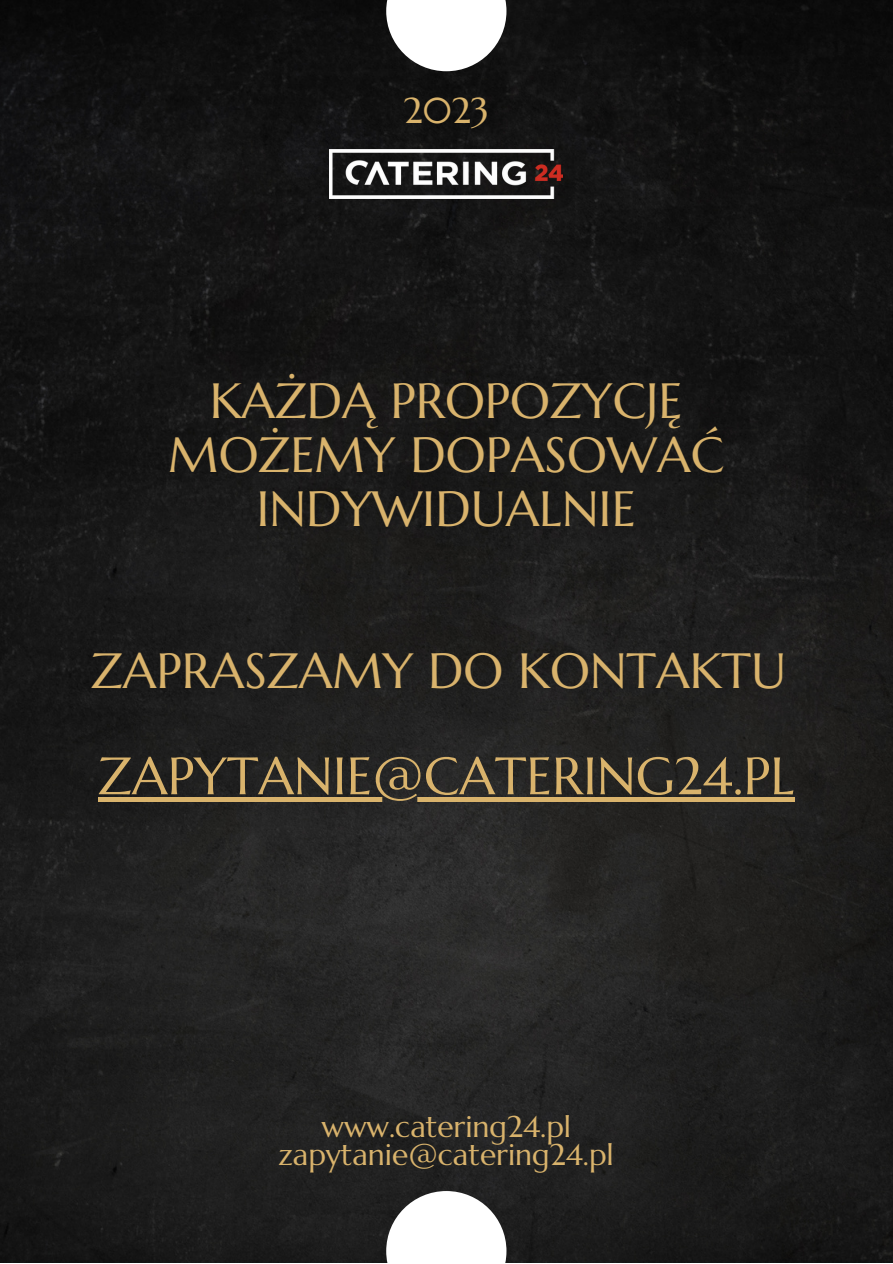
<style>
.page{position:relative;width:893px;height:1264px;background:#fff}
.page>*{position:absolute;margin:0;border:0;box-sizing:border-box;transform-origin:0 0}
.t1{font:52.5px "Marcellus";color:#d9b36c}
.t2{font:49.5px/54px "Marcellus";color:#d9b36c;text-align:center}
.t3{font:36px "Marcellus";color:#d9b36c}
.t4{font:30px "Marcellus";color:#d9b36c}
</style>
<div class="page">
<img style="left:0;top:0;width:892px;height:1262px">
<div style="left:98px;top:797px;width:696px;height:5px;background:#d9b36c"></div>
<img style="left:330px;top:150px;width:232px;height:48px">
<svg style="left:386px;top:1190px;width:120px;height:72px"></svg>
<svg style="left:386px;top:0;width:120px;height:71px"></svg>
<p class="t3" style="left:403px;top:88px;width:87px">2023</p>
<p class="t2" style="left:168px;top:374px;width:557px">KAŻDĄ PROPOZYCJĘ<br>MOŻEMY DOPASOWAĆ<br>INDYWIDUALNIE</p>
<p class="t2" style="left:91px;top:643px;width:696px">ZAPRASZAMY DO KONTAKTU</p>
<p class="t1" style="left:98px;top:743px;width:697px">ZAPYTANIE@CATERING24.PL</p>
<p class="t4" style="left:321px;top:1107px;width:251px">www.catering24.pl</p>
<p class="t4" style="left:279px;top:1135px;width:336px">zapytanie@catering24.pl</p>
</div>
